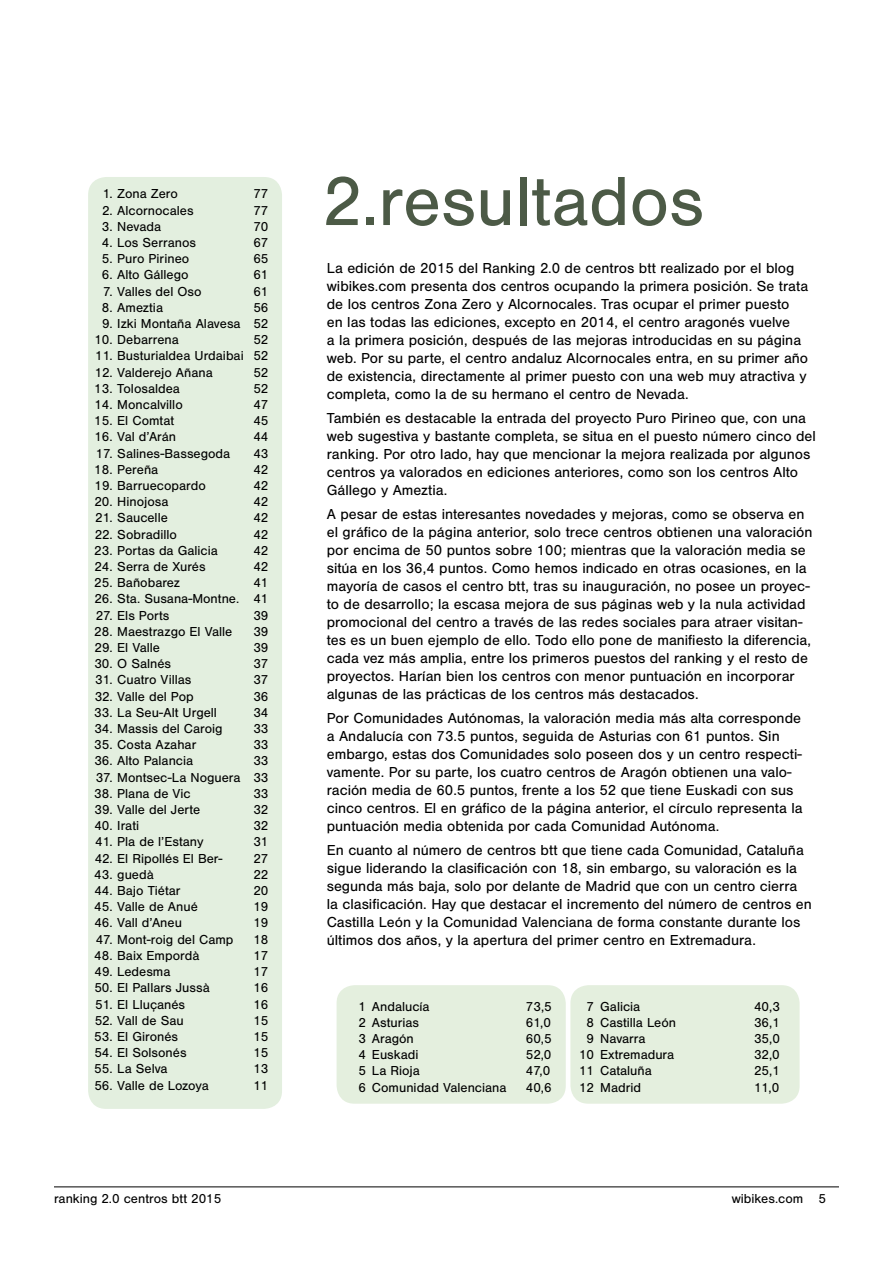
<style>
.page{position:relative;width:893px;height:1263px;background:#fff}
.page>*{position:absolute;margin:0;border:0;box-sizing:border-box;transform-origin:0 0}
.t1{font:72px "Nimbus San";color:#4c5a46}
.t2{font:15px/18px "Nimbus San";color:#000}
.t3{font:13.5px/16.2px "Nimbus San";color:#000;text-align:justify}
</style>
<div class="page">
<hr style="left:54px;top:1186px;width:785px;height:1px;background:#000">
<div style="left:337px;top:985px;width:229px;height:119px;background:#e4efde;border-radius:18px"></div>
<div style="left:570px;top:985px;width:230px;height:119px;background:#e4efde;border-radius:18px"></div>
<div style="left:88px;top:177px;width:194px;height:932px;background:#e3efdf;border-radius:18px"></div>
<p class="t3" style="left:103px;top:186px;width:77px">1. Zona Zero</p>
<p class="t3" style="left:102px;top:202px;width:93px">2. Alcornocales</p>
<p class="t3" style="left:102px;top:218px;width:61px">3. Nevada</p>
<p class="t3" style="left:102px;top:235px;width:96px">4. Los Serranos</p>
<p class="t3" style="left:102px;top:251px;width:89px">5. Puro Pirineo</p>
<p class="t3" style="left:102px;top:267px;width:88px">6. Alto Gállego</p>
<p class="t3" style="left:103px;top:283px;width:100px">7. Valles del Oso</p>
<p class="t3" style="left:102px;top:299px;width:63px">8. Ameztia</p>
<p class="t3" style="left:102px;top:316px;width:140px">9. Izki Montaña Alavesa</p>
<p class="t3" style="left:94px;top:332px;width:86px">10. Debarrena</p>
<p class="t3" style="left:95px;top:348px;width:150px">11. Busturialdea Urdaibai</p>
<p class="t3" style="left:95px;top:364px;width:120px">12. Valderejo Añana</p>
<p class="t3" style="left:94px;top:380px;width:87px">13. Tolosaldea</p>
<p class="t3" style="left:94px;top:397px;width:90px">14. Moncalvillo</p>
<p class="t3" style="left:94px;top:413px;width:81px">15. El Comtat</p>
<p class="t3" style="left:94px;top:429px;width:83px">16. Val d’Arán</p>
<p class="t3" style="left:96px;top:445px;width:136px">17. Salines-Bassegoda</p>
<p class="t3" style="left:94px;top:461px;width:66px">18. Pereña</p>
<p class="t3" style="left:94px;top:478px;width:113px">19. Barruecopardo</p>
<p class="t3" style="left:94px;top:494px;width:76px">20. Hinojosa</p>
<p class="t3" style="left:95px;top:510px;width:74px">21. Saucelle</p>
<p class="t3" style="left:95px;top:526px;width:84px">22. Sobradillo</p>
<p class="t3" style="left:94px;top:542px;width:125px">23. Portas da Galicia</p>
<p class="t3" style="left:94px;top:559px;width:113px">24. Serra de Xurés</p>
<p class="t3" style="left:94px;top:575px;width:87px">25. Bañobarez</p>
<p class="t3" style="left:94px;top:591px;width:146px">26. Sta. Susana-Montne.</p>
<p class="t3" style="left:96px;top:607px;width:75px">27. Els Ports</p>
<p class="t3" style="left:94px;top:623px;width:140px">28. Maestrazgo El Valle</p>
<p class="t3" style="left:94px;top:640px;width:67px">29. El Valle</p>
<p class="t3" style="left:94px;top:656px;width:78px">30. O Salnés</p>
<p class="t3" style="left:95px;top:672px;width:98px">31. Cuatro Villas</p>
<p class="t3" style="left:95px;top:688px;width:101px">32. Valle del Pop</p>
<p class="t3" style="left:94px;top:704px;width:124px">33. La Seu-Alt Urgell</p>
<p class="t3" style="left:94px;top:721px;width:130px">34. Massis del Caroig</p>
<p class="t3" style="left:94px;top:737px;width:104px">35. Costa Azahar</p>
<p class="t3" style="left:94px;top:753px;width:100px">36. Alto Palancia</p>
<p class="t3" style="left:96px;top:769px;width:146px">37. Montsec-La Noguera</p>
<p class="t3" style="left:94px;top:785px;width:98px">38. Plana de Vic</p>
<p class="t3" style="left:94px;top:802px;width:107px">39. Valle del Jerte</p>
<p class="t3" style="left:94px;top:818px;width:46px">40. Irati</p>
<p class="t3" style="left:95px;top:834px;width:110px">41. Pla de l’Estany</p>
<p class="t3" style="left:95px;top:850px;width:129px">42. El Ripollés El Ber-</p>
<p class="t3" style="left:94px;top:866px;width:61px">43. guedà</p>
<p class="t3" style="left:94px;top:883px;width:88px">44. Bajo Tiétar</p>
<p class="t3" style="left:94px;top:899px;width:105px">45. Valle de Anué</p>
<p class="t3" style="left:94px;top:915px;width:89px">46. Vall d’Aneu</p>
<p class="t3" style="left:96px;top:931px;width:139px">47. Mont-roig del Camp</p>
<p class="t3" style="left:94px;top:947px;width:107px">48. Baix Empordà</p>
<p class="t3" style="left:94px;top:964px;width:77px">49. Ledesma</p>
<p class="t3" style="left:94px;top:980px;width:117px">50. El Pallars Jussà</p>
<p class="t3" style="left:95px;top:996px;width:92px">51. El Lluçanés</p>
<p class="t3" style="left:95px;top:1012px;width:91px">52. Vall de Sau</p>
<p class="t3" style="left:94px;top:1028px;width:85px">53. El Gironés</p>
<p class="t3" style="left:94px;top:1045px;width:94px">54. El Solsonés</p>
<p class="t3" style="left:94px;top:1061px;width:75px">55. La Selva</p>
<p class="t3" style="left:94px;top:1077px;width:116px">56. Valle de Lozoya</p>
<p class="t3" style="left:253px;top:186px;width:17px">77</p>
<p class="t3" style="left:253px;top:202px;width:17px">77</p>
<p class="t3" style="left:253px;top:218px;width:17px">70</p>
<p class="t3" style="left:253px;top:235px;width:17px">67</p>
<p class="t3" style="left:253px;top:251px;width:17px">65</p>
<p class="t3" style="left:253px;top:267px;width:17px">61</p>
<p class="t3" style="left:253px;top:283px;width:17px">61</p>
<p class="t3" style="left:253px;top:299px;width:17px">56</p>
<p class="t3" style="left:253px;top:316px;width:17px">52</p>
<p class="t3" style="left:253px;top:332px;width:17px">52<br>52<br>52<br>52<br>47<br>45</p>
<p class="t3" style="left:253px;top:429px;width:17px">44<br>43<br>42<br>42<br>42<br>42<br>42<br>42<br>42<br>41<br>41<br>39<br>39<br>39<br>37<br>37<br>36<br>34<br>33<br>33<br>33<br>33<br>33<br>32<br>32<br>31<br>27<br>22<br>20<br>19<br>19<br>18<br>17<br>17<br>16<br>16<br>15<br>15<br>15<br>13<br>11</p>
<p class="t1" style="left:322px;top:162px;width:383px">2.resultados</p>
<p class="t2" style="left:327px;top:259px;width:483px">La edición de 2015 del Ranking 2.0 de centros btt realizado por el blog wibikes.com presenta dos centros ocupando la primera posición. Se trata de los centros Zona Zero y Alcornocales. Tras ocupar el primer puesto en las todas las ediciones, excepto en 2014, el centro aragonés vuelve<br>a la primera posición, después de las mejoras introducidas en su página web. Por su parte, el centro andaluz Alcornocales entra, en su primer año de existencia, directamente al primer puesto con una web muy atractiva y completa, como la de su hermano el centro de Nevada.</p>
<p class="t2" style="left:327px;top:409px;width:491px">También es destacable la entrada del proyecto Puro Pirineo que, con una web sugestiva y bastante completa, se situa en el puesto número cinco del ranking. Por otro lado, hay que mencionar la mejora realizada por algunos centros ya valorados en ediciones anteriores, como son los centros Alto Gállego y Ameztia.</p>
<p class="t2" style="left:327px;top:505px;width:487px">A pesar de estas interesantes novedades y mejoras, como se observa en el gráfico de la página anterior, solo trece centros obtienen una valoración por encima de 50 puntos sobre 100; mientras que la valoración media se sitúa en los 36,4 puntos. Como hemos indicado en otras ocasiones, en la mayoría de casos el centro btt, tras su inauguración, no posee un proyec&shy;to de desarrollo; la escasa mejora de sus páginas web y la nula actividad promocional del centro a través de las redes sociales para atraer visitan&shy;tes es un buen ejemplo de ello. Todo ello pone de manifiesto la diferencia, cada vez más amplia, entre los primeros puestos del ranking y el resto de proyectos. Harían bien los centros con menor puntuación en incorporar algunas de las prácticas de los centros más destacados.</p>
<p class="t2" style="left:327px;top:709px;width:477px">Por Comunidades Autónomas, la valoración media más alta corresponde a Andalucía con 73.5 puntos, seguida de Asturias con 61 puntos. Sin embargo, estas dos Comunidades solo poseen dos y un centro respecti&shy;vamente. Por su parte, los cuatro centros de Aragón obtienen una valo&shy;ración media de 60.5 puntos, frente a los 52 que tiene Euskadi con sus cinco centros. El en gráfico de la página anterior, el círculo representa la puntuación media obtenida por cada Comunidad Autónoma.</p>
<p class="t2" style="left:327px;top:841px;width:487px">En cuanto al número de centros btt que tiene cada Comunidad, Cataluña sigue liderando la clasificación con 18, sin embargo, su valoración es la segunda más baja, solo por delante de Madrid que con un centro cierra la clasificación. Hay que destacar el incremento del número de centros en Castilla León y la Comunidad Valenciana de forma constante durante los últimos dos años, y la apertura del primer centro en Extremadura.</p>
<p class="t3" style="left:358px;top:998px;width:73px">1 Andalucía</p>
<p class="t3" style="left:358px;top:1014px;width:62px">2 Asturias</p>
<p class="t3" style="left:358px;top:1031px;width:57px">3 Aragón</p>
<p class="t3" style="left:358px;top:1047px;width:62px">4 Euskadi</p>
<p class="t3" style="left:358px;top:1063px;width:63px">5 La Rioja</p>
<p class="t3" style="left:358px;top:1079px;width:150px">6 Comunidad Valenciana</p>
<p class="t3" style="left:587px;top:998px;width:55px">7 Galicia</p>
<p class="t3" style="left:587px;top:1014px;width:91px">8 Castilla León</p>
<p class="t3" style="left:587px;top:1031px;width:60px">9 Navarra</p>
<p class="t3" style="left:579px;top:1047px;width:97px">10 Extremadura</p>
<p class="t3" style="left:579px;top:1063px;width:74px">11 Cataluña</p>
<p class="t3" style="left:579px;top:1079px;width:63px">12 Madrid</p>
<p class="t3" style="left:526px;top:998px;width:28px">73,5<br>61,0<br>60,5<br>52,0<br>47,0<br>40,6</p>
<p class="t3" style="left:754px;top:998px;width:28px">40,3<br>36,1<br>35,0<br>32,0<br>25,1<br>11,0</p>
<p class="t3" style="left:54px;top:1191px;width:169px">ranking 2.0 centros btt 2015</p>
<p class="t3" style="left:732px;top:1191px;width:96px">wibikes.com 5</p>
</div>
